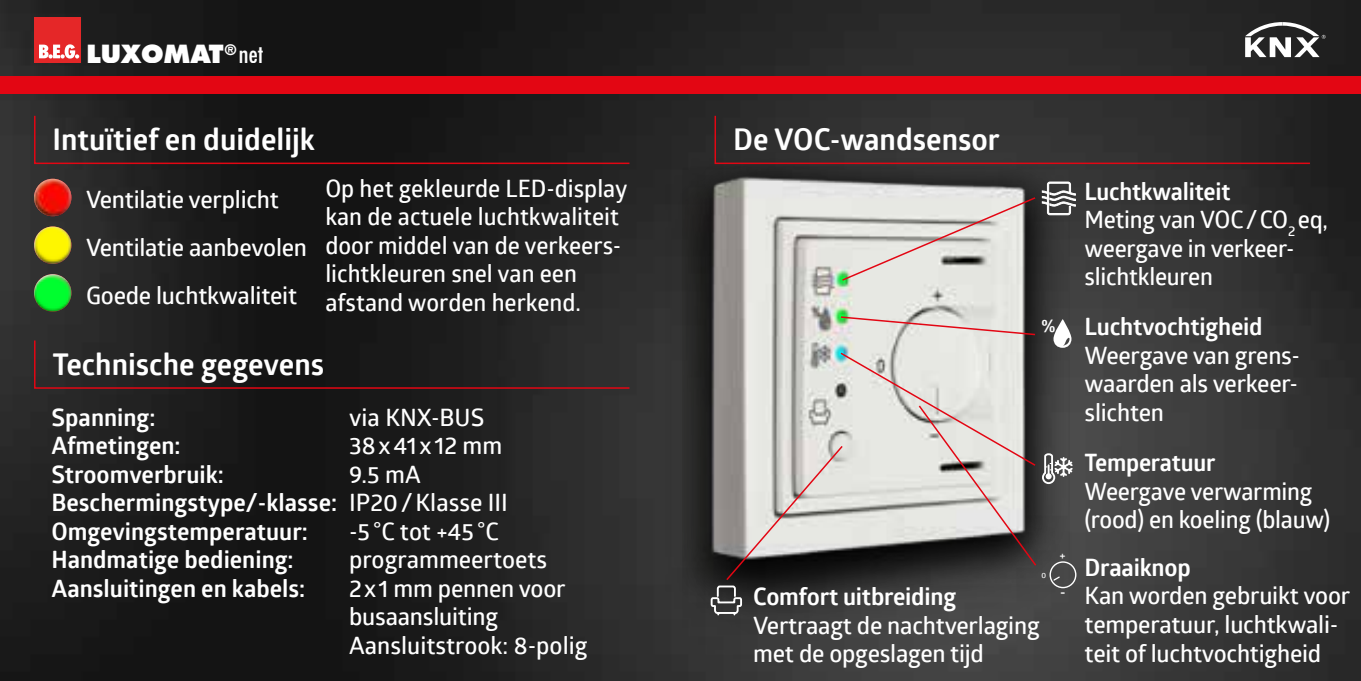
<style>
.page{position:relative;width:1361px;height:681px;background:#fff}
.page>*{position:absolute;margin:0;border:0;box-sizing:border-box;transform-origin:0 0}
.t1{font:700 30px "Glober";color:#fff}
.t2{font:800 24.3px "Futura";letter-spacing:-.01em;color:#fff}
.t3{font:600 24px/28.5px "Glober";letter-spacing:-.01em;color:#fff}
.t4{font:700 24px/28.5px "Glober";color:#fff}
.t5{font:600 24px "Glober";letter-spacing:.055em;color:#fff}
.t6{font:600 17.1px "Glober";color:#fff}
.t7{font:600 13.2px "Glober";color:#fff}
.t8{font:600 7.5px "Glober";color:#fff}
.s1{font-weight:400;font-stretch:condensed}
.s2{font-weight:600}
.s3{font-weight:700}
.s4{font-weight:700;font-size:18px}
</style>
<div class="page">
<img style="left:0;top:0;width:1361px;height:680px">
<div style="left:662px;top:152px;width:411px;height:485px;background:#343434"></div>
<img style="left:682px;top:167px;width:387px;height:505px">
<svg style="left:1245px;top:22px;width:80px;height:35px"></svg>
<div style="left:34px;top:17px;width:47px;height:46px;background:#e52728"></div>
<svg style="left:39px;top:44px;width:40px;height:15px"></svg>
<img style="left:34px;top:179px;width:37px;height:37px;border-radius:19px">
<img style="left:34px;top:226px;width:37px;height:38px;border-radius:19px">
<img style="left:34px;top:274px;width:37px;height:37px;border-radius:19px">
<svg style="left:33px;top:339px;width:598px;height:50px;background:#261f1f"></svg>
<svg style="left:33px;top:114px;width:598px;height:51px;background:#211a1b"></svg>
<svg style="left:714px;top:114px;width:597px;height:51px;background:#352e2f"></svg>
<svg style="left:840px;top:181px;width:236px;height:101px"></svg>
<div style="left:1049px;top:561px;width:27px;height:27px;border:1px solid #fff;border-radius:50%"></div>
<svg style="left:710px;top:315px;width:364px;height:301px"></svg>
<div style="left:0;top:77px;width:1361px;height:17px;background:#e30613"></div>
<p class="t2" style="left:86px;top:39px;width:178px">LUXOMAT<sup>®</sup> <span class="s1">net</span></p>
<p class="t1" style="left:53px;top:119px;width:264px">Intuïtief en duidelijk</p>
<p class="t1" style="left:733px;top:119px;width:268px">De VOC-wandsensor</p>
<p class="t3" style="left:86px;top:174px;width:223px;line-height:48px">Ventilatie verplicht<br>Ventilatie aanbevolen<br>Goede luchtkwaliteit</p>
<p class="t3" style="left:325px;top:173px;width:304px">Op het gekleurde LED-display kan de actuele luchtkwaliteit door middel van de verkeers&shy;lichtkleuren snel van een afstand worden herkend.</p>
<p class="t1" style="left:53px;top:343px;width:273px">Technische gegevens</p>
<p class="t4" style="left:51px;top:402px;width:106px">Spanning:</p>
<p class="t3" style="left:349px;top:402px;width:137px">via KNX-BUS</p>
<p class="t4" style="left:51px;top:431px;width:131px">Afmetingen:</p>
<p class="t5" style="left:349px;top:428px;width:155px">38x41x12 mm</p>
<p class="t4" style="left:51px;top:459px;width:174px">Stroomverbruik:</p>
<p class="t4" style="left:51px;top:459px;width:458px;text-indent:298px"><span class="s2">9.5 mA<br></span>Beschermingstype/-klasse: <span class="s2">IP20/Klasse III<br></span>Omgevingstemperatuur:</p>
<p class="t3" style="left:349px;top:516px;width:151px">-5°C tot +45°C</p>
<p class="t3" style="left:1084px;top:176px;width:245px"><span class="s3">Luchtkwaliteit<br></span>Meting van VOC/CO<sub>2</sub> eq, weergave in verkeer&shy;slichtkleuren</p>
<p class="t3" style="left:1084px;top:311px;width:217px;text-indent:-43px"><span class="s4">%</span> <span class="s3">Luchtvochtigheid<br></span>Weergave van grens&shy;waarden als verkeer&shy;slichten</p>
<p class="t4" style="left:1084px;top:448px;width:132px">Temperatuur</p>
<p class="t3" style="left:1084px;top:476px;width:247px">Weergave verwarming (rood) en koeling (blauw)</p>
<p class="t4" style="left:51px;top:544px;width:244px">Handmatige bediening:</p>
<p class="t3" style="left:349px;top:544px;width:200px">programmeertoets</p>
<p class="t4" style="left:51px;top:573px;width:255px">Aansluitingen en kabels:</p>
<p class="t3" style="left:349px;top:573px;width:240px">2x1 mm pennen voor busaansluiting<br>Aansluitstrook: 8-polig</p>
<p class="t8" style="left:1041px;top:570px;width:6px">0</p>
<p class="t4" style="left:753px;top:582px;width:204px">Comfort uitbreiding</p>
<p class="t3" style="left:753px;top:610px;width:288px">Vertraagt de nachtverlaging met de opgeslagen tijd</p>
<p class="t7" style="left:1059px;top:546px;width:8px">+</p>
<p class="t6" style="left:1060px;top:579px;width:8px">-</p>
<p class="t4" style="left:1084px;top:552px;width:108px">Draaiknop</p>
<p class="t3" style="left:1084px;top:580px;width:267px">Kan worden gebruikt voor temperatuur, luchtkwali&shy;teit of luchtvochtigheid</p>
</div>
